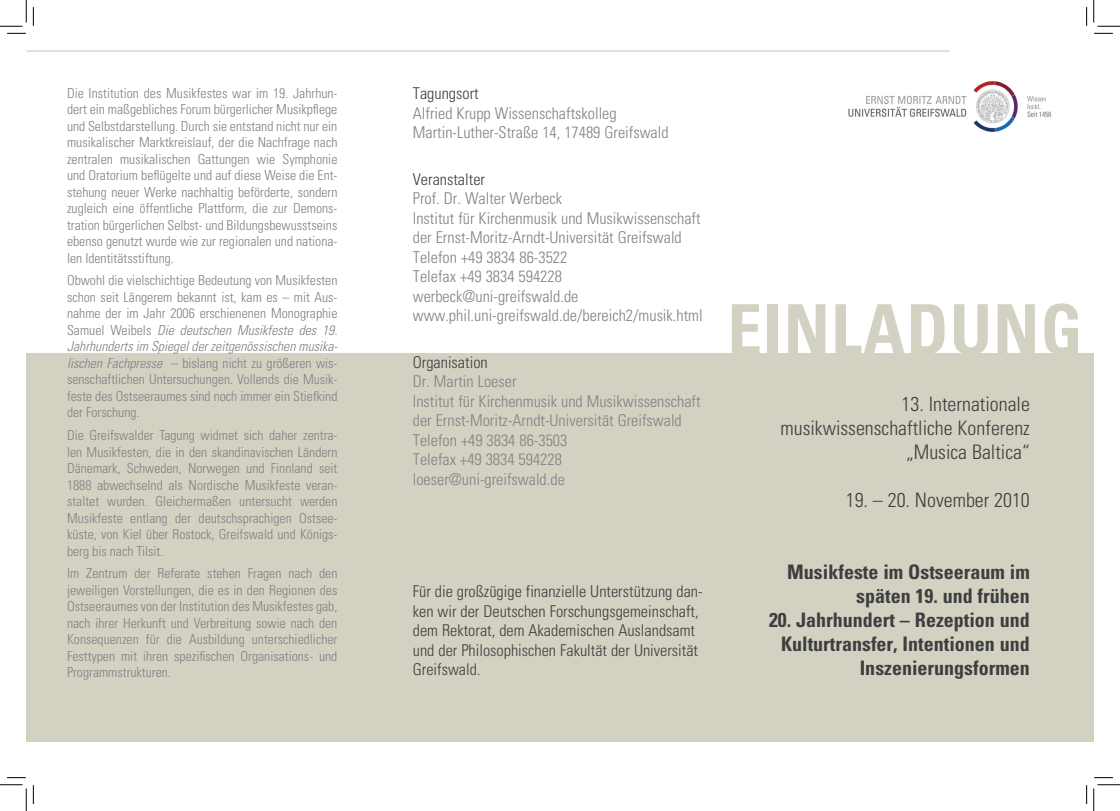
<style>
.page{position:relative;width:1120px;height:811px;background:#fff}
.page>*{position:absolute;margin:0;border:0;box-sizing:border-box;transform-origin:0 0}
.t1{font:700 condensed 68.75px "Univers LT Std";letter-spacing:.02em;color:#d2d1c2}
.t2{font:700 condensed 20px/24px "Univers LT Std";color:#3e3e3f;text-align:right}
.t3{font:300 condensed 20px "Univers LT Std";color:#3e3e3f}
.t4{font:300 condensed 16.25px "Univers LT Std";color:#808285}
.t5{font:300 condensed 16.25px/19.5px "Univers LT Std";color:#3e3e3f}
.t6{font:300 condensed 13.75px/16.5px "Univers LT Std";color:#808285;text-align:justify}
.s1{font-style:italic}
</style>
<div class="page">
<hr style="left:27px;top:50px;width:922px;height:2px;background:#d2d1c2">
<div style="left:26px;top:353px;width:1067px;height:389px;background:#d2d1c2"></div>
<img style="left:848px;top:81px;width:204px;height:51px">
<svg style="left:7px;top:33px;width:19px;height:1px"></svg>
<svg style="left:1094px;top:33px;width:18px;height:1px"></svg>
<svg style="left:7px;top:777px;width:19px;height:1px"></svg>
<svg style="left:1094px;top:777px;width:18px;height:1px"></svg>
<svg style="left:33px;top:7px;width:1px;height:19px"></svg>
<svg style="left:33px;top:785px;width:1px;height:19px"></svg>
<svg style="left:0;top:0;width:27px;height:27px"></svg>
<svg style="left:0;top:784px;width:27px;height:27px"></svg>
<svg style="left:1093px;top:0;width:26px;height:27px"></svg>
<svg style="left:1093px;top:784px;width:26px;height:27px"></svg>
<p class="t6" style="left:67px;top:84px;width:272px">Die Institution des Musikfestes war im 19. Jahrhun&shy;dert ein maßgebliches Forum bürgerlicher Musikpflege und Selbstdarstellung. Durch sie entstand nicht nur ein musikalischer Marktkreislauf, der die Nachfrage nach zentralen musikalischen Gattungen wie Symphonie und Oratorium beflügelte und auf diese Weise die Ent&shy;stehung neuer Werke nachhaltig beförderte, sondern zugleich eine öffentliche Plattform, die zur Demons&shy;tration bürgerlichen Selbst- und Bildungsbewusstseins ebenso genutzt wurde wie zur regionalen und nationa&shy;len Identitätsstiftung.</p>
<p class="t6" style="left:67px;top:272px;width:272px">Obwohl die vielschichtige Bedeutung von Musikfesten schon seit Längerem bekannt ist, kam es – mit Aus&shy;nahme der im Jahr 2006 erschienenen Monographie Samuel Weibels <span class="s1">Die deutschen Musikfeste des 19.<br>Jahrhunderts im Spiegel der zeitgenössischen musika&shy;lischen Fachpresse</span> – bislang nicht zu größeren wis&shy;senschaftlichen Untersuchungen. Vollends die Musik&shy;feste des Ostseeraumes sind noch immer ein Stiefkind der Forschung.</p>
<p class="t6" style="left:67px;top:427px;width:272px">Die Greifswalder Tagung widmet sich daher zentra&shy;len Musikfesten, die in den skandinavischen Ländern Dänemark, Schweden, Norwegen und Finnland seit 1888 abwechselnd als Nordische Musikfeste veran&shy;staltet wurden. Gleichermaßen untersucht werden Musikfeste entlang der deutschsprachigen Ostsee&shy;küste, von Kiel über Rostock, Greifswald und Königs&shy;berg bis nach Tilsit.</p>
<p class="t6" style="left:67px;top:565px;width:272px">Im Zentrum der Referate stehen Fragen nach den jeweiligen Vorstellungen, die es in den Regionen des Ostseeraumes von der Institution des Musikfestes gab, nach ihrer Herkunft und Verbreitung sowie nach den Konsequenzen für die Ausbildung unterschiedlicher Festtypen mit ihren spezifischen Organisations- und Programmstrukturen.</p>
<p class="t5" style="left:412px;top:84px;width:67px">Tagungsort</p>
<p class="t4" style="left:412px;top:103px;width:205px">Alfried Krupp Wissenschaftskolleg</p>
<p class="t4" style="left:412px;top:123px;width:257px">Martin-Luther-Straße 14, 17489 Greifswald</p>
<p class="t5" style="left:412px;top:169px;width:74px">Veranstalter</p>
<p class="t4" style="left:412px;top:189px;width:151px">Prof. Dr. Walter Werbeck</p>
<p class="t4" style="left:412px;top:208px;width:289px">Institut für Kirchenmusik und Musikwissenschaft</p>
<p class="t4" style="left:412px;top:228px;width:270px">der Ernst-Moritz-Arndt-Universität Greifswald</p>
<p class="t4" style="left:412px;top:247px;width:156px">Telefon +49 3834 86-3522</p>
<p class="t4" style="left:412px;top:267px;width:150px">Telefax +49 3834 594228</p>
<p class="t4" style="left:412px;top:286px;width:167px">werbeck@uni-greifswald.de</p>
<p class="t4" style="left:412px;top:306px;width:291px">www.phil.uni-greifswald.de/bereich2/musik.html</p>
<p class="t5" style="left:412px;top:352px;width:76px">Organisation</p>
<p class="t4" style="left:412px;top:372px;width:105px">Dr. Martin Loeser</p>
<p class="t4" style="left:412px;top:391px;width:289px">Institut für Kirchenmusik und Musikwissenschaft</p>
<p class="t4" style="left:412px;top:411px;width:270px">der Ernst-Moritz-Arndt-Universität Greifswald</p>
<p class="t4" style="left:412px;top:430px;width:156px">Telefon +49 3834 86-3503</p>
<p class="t4" style="left:412px;top:450px;width:150px">Telefax +49 3834 594228</p>
<p class="t4" style="left:412px;top:469px;width:153px">loeser@uni-greifswald.de</p>
<p class="t5" style="left:412px;top:582px;width:291px">Für die großzügige finanzielle Unterstützung dan&shy;ken wir der Deutschen Forschungsgemeinschaft, dem Rektorat, dem Akademischen Auslandsamt und der Philosophischen Fakultät der Universität Greifswald.</p>
<p class="t1" style="left:727px;top:287px;width:356px">EINLADUNG</p>
<p class="t3" style="left:901px;top:392px;width:130px">13. Internationale</p>
<p class="t3" style="left:780px;top:416px;width:251px">musikwissenschaftliche Konferenz</p>
<p class="t3" style="left:905px;top:440px;width:125px">„Musica Baltica“</p>
<p class="t3" style="left:845px;top:488px;width:185px">19. – 20. November 2010</p>
<p class="t2" style="left:787px;top:560px;width:244px">Musikfeste im Ostseeraum im späten 19. und frühen</p>
<p class="t2" style="left:768px;top:608px;width:262px">20. Jahrhundert – Rezeption und<br>Kulturtransfer, Intentionen und<br>Inszenierungsformen</p>
</div>
